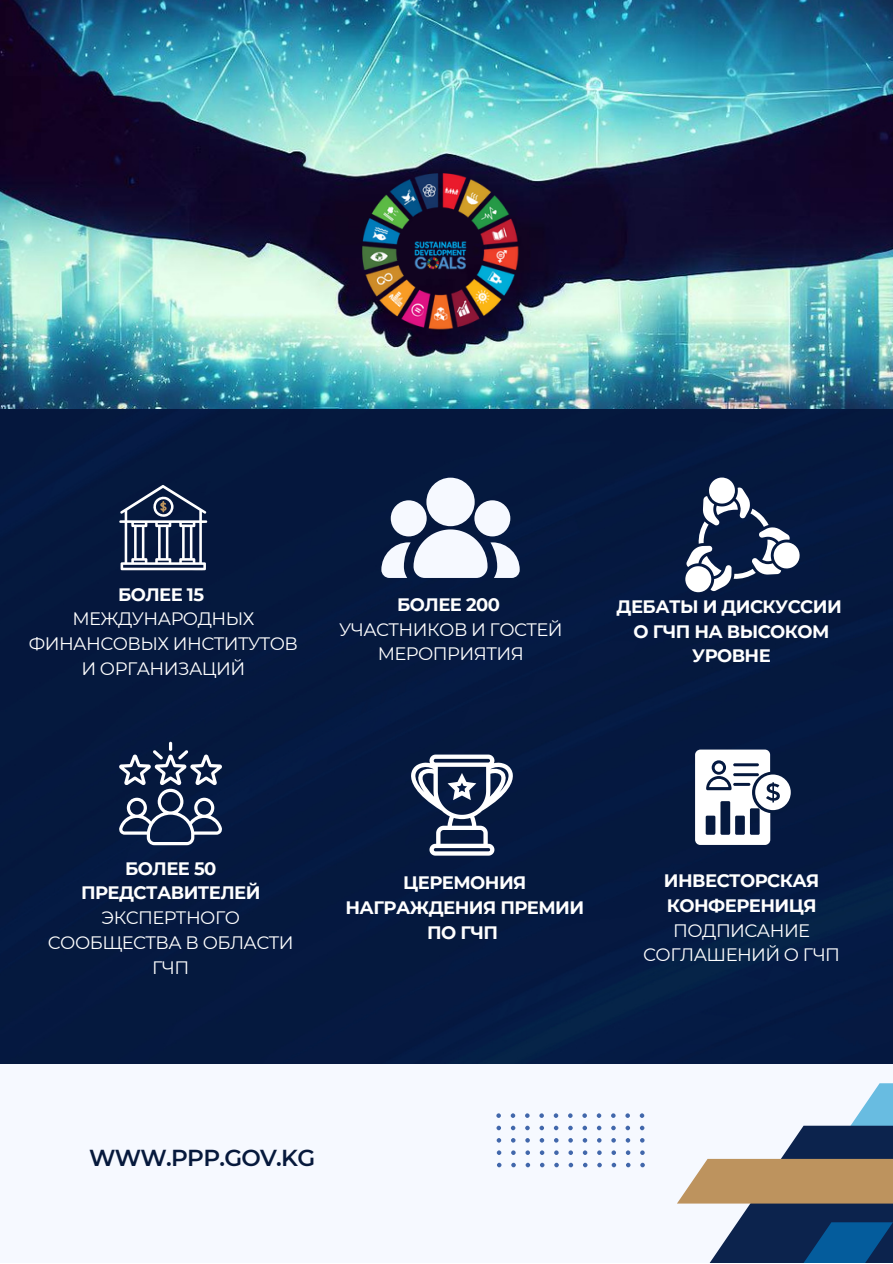
<style>
.page{position:relative;width:893px;height:1264px;background:#fff}
.page>*{position:absolute;margin:0;border:0;box-sizing:border-box;transform-origin:0 0}
.t1{font:600 23.1px "Montserrat";letter-spacing:-.03em;color:#06193c}
.t2{font:18px/24.8px "Montserrat";letter-spacing:-.03em;color:#fff;text-align:center}
.t3{font:700 18px/24.8px "Montserrat";letter-spacing:-.03em;color:#fff;text-align:center}
.s1{font-weight:700}
</style>
<div class="page">
<div style="left:0;top:0;width:892px;height:1262px;background:#f6f9ff"></div>
<svg style="left:677px;top:1083px;width:215px;height:179px"></svg>
<svg style="left:496px;top:1113px;width:5px;height:4px"></svg>
<svg style="left:510px;top:1113px;width:5px;height:4px"></svg>
<svg style="left:525px;top:1113px;width:4px;height:4px"></svg>
<svg style="left:539px;top:1113px;width:5px;height:4px"></svg>
<svg style="left:553px;top:1113px;width:5px;height:4px"></svg>
<svg style="left:568px;top:1113px;width:4px;height:4px"></svg>
<svg style="left:582px;top:1113px;width:5px;height:4px"></svg>
<svg style="left:596px;top:1113px;width:5px;height:4px"></svg>
<svg style="left:611px;top:1113px;width:4px;height:4px"></svg>
<svg style="left:625px;top:1113px;width:5px;height:4px"></svg>
<svg style="left:639px;top:1113px;width:5px;height:4px"></svg>
<svg style="left:496px;top:1125px;width:5px;height:5px"></svg>
<svg style="left:496px;top:1138px;width:5px;height:4px"></svg>
<svg style="left:496px;top:1150px;width:5px;height:4px"></svg>
<svg style="left:497px;top:1162px;width:4px;height:5px"></svg>
<svg style="left:511px;top:1125px;width:4px;height:5px"></svg>
<svg style="left:525px;top:1125px;width:4px;height:5px"></svg>
<svg style="left:539px;top:1125px;width:5px;height:5px"></svg>
<svg style="left:554px;top:1125px;width:4px;height:5px"></svg>
<svg style="left:568px;top:1125px;width:4px;height:5px"></svg>
<svg style="left:582px;top:1125px;width:5px;height:5px"></svg>
<svg style="left:597px;top:1125px;width:4px;height:5px"></svg>
<svg style="left:611px;top:1125px;width:4px;height:5px"></svg>
<svg style="left:625px;top:1125px;width:5px;height:5px"></svg>
<svg style="left:640px;top:1125px;width:4px;height:5px"></svg>
<svg style="left:511px;top:1138px;width:4px;height:4px"></svg>
<svg style="left:525px;top:1138px;width:5px;height:4px"></svg>
<svg style="left:539px;top:1138px;width:5px;height:4px"></svg>
<svg style="left:554px;top:1138px;width:4px;height:4px"></svg>
<svg style="left:568px;top:1138px;width:5px;height:4px"></svg>
<svg style="left:582px;top:1138px;width:5px;height:4px"></svg>
<svg style="left:597px;top:1138px;width:4px;height:4px"></svg>
<svg style="left:611px;top:1138px;width:5px;height:4px"></svg>
<svg style="left:625px;top:1138px;width:5px;height:4px"></svg>
<svg style="left:640px;top:1138px;width:4px;height:4px"></svg>
<svg style="left:511px;top:1150px;width:4px;height:4px"></svg>
<svg style="left:525px;top:1150px;width:5px;height:4px"></svg>
<svg style="left:539px;top:1150px;width:5px;height:4px"></svg>
<svg style="left:554px;top:1150px;width:4px;height:4px"></svg>
<svg style="left:568px;top:1150px;width:5px;height:4px"></svg>
<svg style="left:582px;top:1150px;width:5px;height:4px"></svg>
<svg style="left:597px;top:1150px;width:4px;height:4px"></svg>
<svg style="left:611px;top:1150px;width:5px;height:4px"></svg>
<svg style="left:625px;top:1150px;width:5px;height:4px"></svg>
<svg style="left:640px;top:1150px;width:4px;height:4px"></svg>
<svg style="left:511px;top:1162px;width:4px;height:5px"></svg>
<svg style="left:525px;top:1162px;width:5px;height:5px"></svg>
<svg style="left:540px;top:1162px;width:4px;height:5px"></svg>
<svg style="left:554px;top:1162px;width:4px;height:5px"></svg>
<svg style="left:568px;top:1162px;width:5px;height:5px"></svg>
<svg style="left:583px;top:1162px;width:4px;height:5px"></svg>
<svg style="left:597px;top:1162px;width:4px;height:5px"></svg>
<svg style="left:611px;top:1162px;width:5px;height:5px"></svg>
<svg style="left:626px;top:1162px;width:4px;height:5px"></svg>
<svg style="left:640px;top:1162px;width:4px;height:5px"></svg>
<div style="left:0;top:408px;width:892px;height:654px;background:#05193e"></div>
<svg style="left:119px;top:485px;width:89px;height:85px"></svg>
<svg style="left:119px;top:741px;width:103px;height:104px"></svg>
<svg style="left:695px;top:749px;width:95px;height:96px"></svg>
<img style="left:0;top:0;width:892px;height:408px">
<img style="left:317px;top:128px;width:253px;height:253px">
<div style="left:426px;top:477px;width:48px;height:49px;background:#f6f9ff;border-radius:50%"></div>
<div style="left:474px;top:500px;width:36px;height:36px;background:#f6f9ff;border-radius:50%"></div>
<div style="left:391px;top:500px;width:35px;height:36px;background:#f6f9ff;border-radius:50%"></div>
<svg style="left:381px;top:529px;width:138px;height:49px"></svg>
<svg style="left:411px;top:754px;width:102px;height:101px"></svg>
<svg style="left:685px;top:477px;width:115px;height:115px"></svg>
<p class="t3" style="left:118px;top:581px;width:88px">БОЛЕЕ 15</p>
<p class="t2" style="left:29px;top:606px;width:271px">МЕЖДУНАРОДНЫХ<br>ФИНАНСОВЫХ ИНСТИТУТОВ</p>
<p class="t2" style="left:81px;top:656px;width:165px">И ОРГАНИЗАЦИЙ</p>
<p class="t3" style="left:397px;top:592px;width:104px">БОЛЕЕ 200</p>
<p class="t2" style="left:339px;top:617px;width:225px">УЧАСТНИКОВ И ГОСТЕЙ<br>МЕРОПРИЯТИЯ</p>
<p class="t3" style="left:616px;top:594px;width:227px">ДЕБАТЫ И ДИСКУССИИ</p>
<p class="t3" style="left:633px;top:619px;width:197px">О ГЧП НА ВЫСОКОМ<br>УРОВНЕ</p>
<p class="t2" style="left:48px;top:855px;width:247px"><span class="s1">БОЛЕЕ 50<br>ПРЕДСТАВИТЕЛЕЙ<br></span>ЭКСПЕРТНОГО<br>СООБЩЕСТВА В ОБЛАСТИ<br>ГЧП</p>
<p class="t3" style="left:345px;top:870px;width:240px">ЦЕРЕМОНИЯ<br>НАГРАЖДЕНИЯ ПРЕМИИ<br>ПО ГЧП</p>
<p class="t3" style="left:663px;top:868px;width:157px;text-align:left">ИНВЕСТОРСКАЯ<br>КОНФЕРЕНИЦЯ</p>
<p class="t2" style="left:643px;top:917px;width:198px">ПОДПИСАНИЕ<br>СОГЛАШЕНИЙ О ГЧП</p>
<p class="t1" style="left:89px;top:1143px;width:227px">WWW.PPP.GOV.KG</p>
</div>
